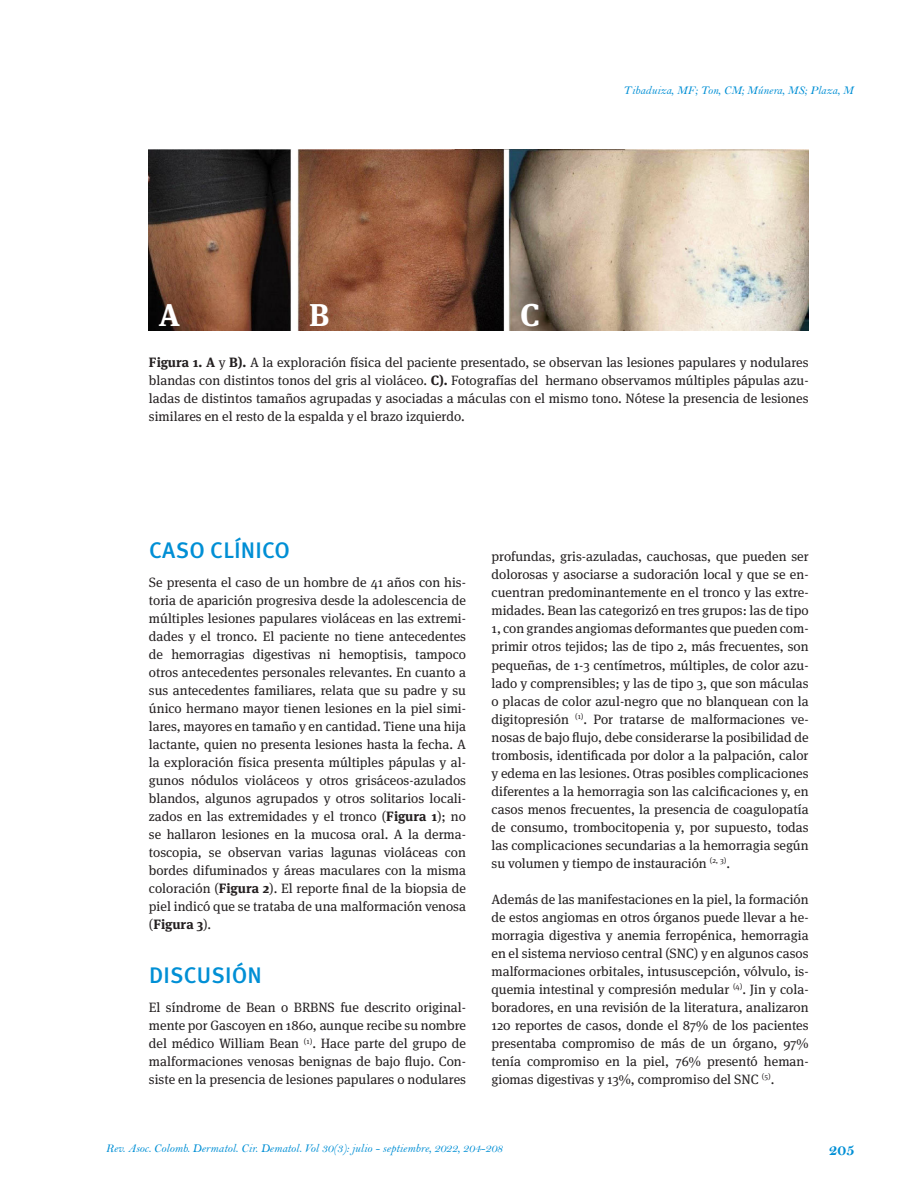
<style>
.page{position:relative;width:915px;height:1191px;background:#fff}
.page>*{position:absolute;margin:0;border:0;box-sizing:border-box;transform-origin:0 0}
.t1{font:700 31.5px "Meta Serif OT";color:#fff}
.subtitulo{font:500 22.5px "Meta Pro";letter-spacing:.01em;color:#008fd5}
.t2{font:16.5px "Bell MT Bold";color:#008fd5}
.caja_texto{font:13.5px/18px "Meta Serif OT";color:#231f20;text-align:justify}
.marcacion{font:12px "Bell MT Italic";color:#008fd5}
.s1{font-weight:700}
</style>
<div class="page">
<img style="left:149px;top:149px;width:659px;height:181px">
<p class="t1" style="left:159px;top:296px;width:23px">A</p>
<p class="t1" style="left:309px;top:296px;width:21px">B</p>
<p class="t1" style="left:520px;top:296px;width:21px">C</p>
<p class="marcacion" style="left:623px;top:83px;width:232px">Tibaduiza, MF; Ton, CM; Múnera, MS; Plaza, M</p>
<p class="caja_texto" style="left:149px;top:354px;width:661px"><span class="s1">Figura 1. A</span> y <span class="s1">B).</span> A la exploración física del paciente presentado, se observan las lesiones papulares y nodulares blandas con distintos tonos del gris al violáceo. <span class="s1">C).</span> Fotografías del hermano observamos múltiples pápulas azu&shy;ladas de distintos tamaños agrupadas y asociadas a máculas con el mismo tono. Nótese la presencia de lesiones similares en el resto de la espalda y el brazo izquierdo.</p>
<p class="subtitulo" style="left:149px;top:535px;width:142px">CASO CLÍNICO</p>
<p class="caja_texto" style="left:149px;top:573px;width:318px">Se presenta el caso de un hombre de 41 años con his&shy;toria de aparición progresiva desde la adolescencia de múltiples lesiones papulares violáceas en las extremi&shy;dades y el tronco. El paciente no tiene antecedentes de hemorragias digestivas ni hemoptisis, tampoco otros antecedentes personales relevantes. En cuanto a sus antecedentes familiares, relata que su padre y su único hermano mayor tienen lesiones en la piel simi&shy;lares, mayores en tamaño y en cantidad. Tiene una hija lactante, quien no presenta lesiones hasta la fecha. A la exploración física presenta múltiples pápulas y al&shy;gunos nódulos violáceos y otros grisáceos-azulados blandos, algunos agrupados y otros solitarios locali&shy;zados en las extremidades y el tronco (<span class="s1">Figura 1</span>); no se hallaron lesiones en la mucosa oral. A la derma&shy;toscopia, se observan varias lagunas violáceas con bordes difuminados y áreas maculares con la misma coloración (<span class="s1">Figura 2</span>). El reporte final de la biopsia de piel indicó que se trataba de una malformación venosa (<span class="s1">Figura 3</span>).</p>
<p class="subtitulo" style="left:149px;top:960px;width:114px">DISCUSIÓN</p>
<p class="caja_texto" style="left:149px;top:998px;width:318px">El síndrome de Bean o BRBNS fue descrito original&shy;mente por Gascoyen en 1860, aunque recibe su nombre del médico William Bean <sup>(1)</sup>. Hace parte del grupo de malformaciones venosas benignas de bajo flujo. Con&shy;siste en la presencia de lesiones papulares o nodulares</p>
<p class="caja_texto" style="left:491px;top:548px;width:318px">profundas, gris-azuladas, cauchosas, que pueden ser dolorosas y asociarse a sudoración local y que se en&shy;cuentran predominantemente en el tronco y las extre&shy;midades. Bean las categorizó en tres grupos: las de tipo 1, con grandes angiomas deformantes que pueden com&shy;primir otros tejidos; las de tipo 2, más frecuentes, son pequeñas, de 1-3 centímetros, múltiples, de color azu&shy;lado y comprensibles; y las de tipo 3, que son máculas o placas de color azul-negro que no blanquean con la digitopresión <sup>(1)</sup>. Por tratarse de malformaciones ve&shy;nosas de bajo flujo, debe considerarse la posibilidad de trombosis, identificada por dolor a la palpación, calor y edema en las lesiones. Otras posibles complicaciones diferentes a la hemorragia son las calcificaciones y, en casos menos frecuentes, la presencia de coagulopatía de consumo, trombocitopenia y, por supuesto, todas las complicaciones secundarias a la hemorragia según su volumen y tiempo de instauración <sup>(2,</sup> <sup>3)</sup>.</p>
<p class="caja_texto" style="left:491px;top:890px;width:318px">Además de las manifestaciones en la piel, la formación de estos angiomas en otros órganos puede llevar a he&shy;morragia digestiva y anemia ferropénica, hemorragia en el sistema nervioso central (SNC) y en algunos casos malformaciones orbitales, intususcepción, vólvulo, is&shy;quemia intestinal y compresión medular <sup>(4)</sup>. Jin y cola&shy;boradores, en una revisión de la literatura, analizaron 120 reportes de casos, donde el 87% de los pacientes presentaba compromiso de más de un órgano, 97% tenía compromiso en la piel, 76% presentó heman&shy;giomas digestivas y 13%, compromiso del SNC <sup>(5)</sup>.</p>
<p class="marcacion" style="left:106px;top:1141px;width:398px">Rev. Asoc. Colomb. Dermatol. Cir. Dematol. Vol 30(3): julio - septiembre, 2022, 204-208</p>
<p class="t2" style="left:828px;top:1140px;width:28px">205</p>
</div>
